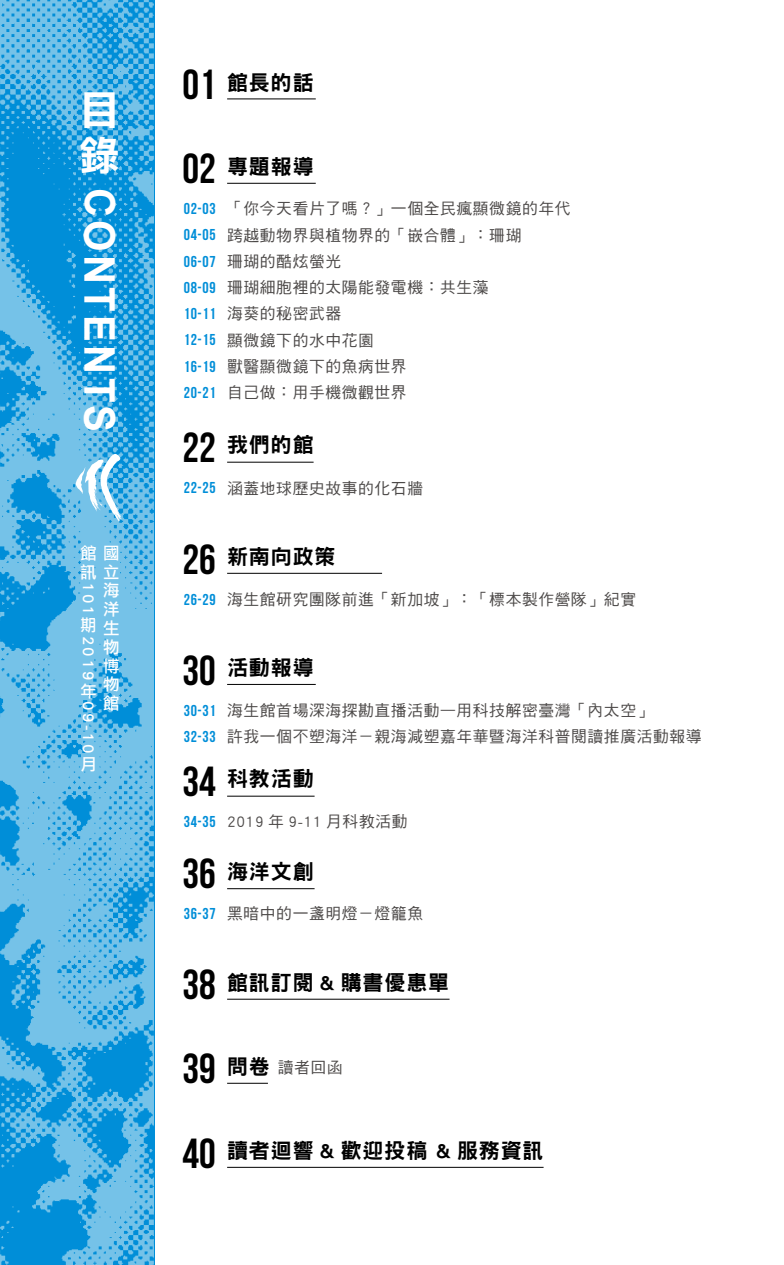
<style>
.page{position:relative;width:784px;height:1265px;background:#fff}
.page>*{position:absolute;margin:0;border:0;box-sizing:border-box;transform-origin:0 0}
.t1{font:700 42.35px "Arial";letter-spacing:.08em;color:#fff;scale:.95 1}
.t2{font:42px "Bebas Neue";color:#000}
.t3{font:40.25px/46px "DF Li Hei Std W7";color:#fff}
.t4{font:21px "DF Hei Std W9";letter-spacing:.04em;color:#000}
.t5{font:16.62px/18.7px "DF Li Hei Std W5";color:#fff;text-align:right}
.t6{font:16.28px "DF Li Hei Std W5";letter-spacing:.13em;color:#fff}
.t7{font:15.75px/26.2px "DF Hei Std W5";letter-spacing:.04em;color:#4c4948}
.t8{font:15.75px/26.2px "Bebas Neue";letter-spacing:.04em;color:#008ed8;text-align:justify}
.s1{font-family:"Bebas Neue";font-size:42px}
.s2{font-family:"Bebas Neue";color:#008ed8}
.s3{font-family:"Bebas Neue";font-size:42px;color:#000}
.s4{font-family:"DF Hei Std W9";font-size:21px;color:#000}
</style>
<div class="page">
<img style="left:0;top:0;width:154px;height:1265px">
<svg style="left:76px;top:454px;width:47px;height:69px"></svg>
<hr style="left:227px;top:183px;width:89px;height:1px;background:#000">
<hr style="left:227px;top:98px;width:89px;height:1px;background:#000">
<hr style="left:227px;top:684px;width:89px;height:1px;background:#000">
<hr style="left:227px;top:1167px;width:316px;height:1px;background:#000">
<hr style="left:227px;top:462px;width:87px;height:1px;background:#000">
<hr style="left:227px;top:573px;width:155px;height:1px;background:#000">
<hr style="left:227px;top:1083px;width:41px;height:1px;background:#000">
<hr style="left:227px;top:999px;width:222px;height:1px;background:#000">
<hr style="left:227px;top:796px;width:88px;height:1px;background:#000">
<hr style="left:227px;top:888px;width:88px;height:1px;background:#000">
<h3 class="t3" style="left:79px;top:86px;width:41px">目錄</h3>
<h1 class="t1" style="left:127px;top:188px;width:259px;rotate:90deg">CONTENTS</h1>
<p class="t5" style="left:80px;top:543px;width:40px">館國訊立海<br>洋<br>生<br>物<br>博<br>物<br>館</p>
<p class="t6" style="left:97px;top:582px;width:34px;rotate:90deg">101</p>
<p class="t5" style="left:80px;top:616px;width:16px">期</p>
<p class="t6" style="left:97px;top:636px;width:46px;rotate:90deg">2019</p>
<p class="t5" style="left:80px;top:681px;width:17px">年</p>
<p class="t6" style="left:97px;top:701px;width:54px;rotate:90deg">09-10</p>
<p class="t5" style="left:80px;top:754px;width:16px">月</p>
<h3 class="t4" style="left:183px;top:71px;width:133px"><span class="s1">01</span> 館長的話</h3>
<h2 class="t2" style="left:183px;top:146px;width:35px">02</h2>
<p class="t8" style="left:184px;top:195px;width:33px">02-03<br>04-05<br>06-07<br>08-09<br>10-11<br>12-15<br>16-19<br>20-21</p>
<h3 class="t4" style="left:227px;top:155px;width:88px">專題報導</h3>
<p class="t7" style="left:227px;top:195px;width:345px">「你今天看片了嗎？」一個全民瘋顯微鏡的年代跨越動物界與植物界的「嵌合體」：珊瑚<br>珊瑚的酷炫螢光<br>珊瑚細胞裡的太陽能發電機：共生藻<br>海葵的秘密武器<br>顯微鏡下的水中花園<br>獸醫顯微鏡下的魚病世界<br>自己做：用手機微觀世界</p>
<h2 class="t2" style="left:183px;top:425px;width:35px">22</h2>
<p class="t7" style="left:184px;top:475px;width:241px"><span class="s2">22-25</span> 涵蓋地球歷史故事的化石牆</p>
<h3 class="t4" style="left:227px;top:433px;width:88px">我們的館</h3>
<h2 class="t2" style="left:183px;top:536px;width:35px">26</h2>
<p class="t7" style="left:184px;top:586px;width:454px"><span class="s2">26-29</span> 海生館研究團隊前進「新加坡」：「標本製作營隊」紀實</p>
<h3 class="t4" style="left:227px;top:545px;width:110px">新南向政策</h3>
<h2 class="t2" style="left:183px;top:647px;width:35px">30</h2>
<h3 class="t4" style="left:227px;top:656px;width:88px">活動報導</h3>
<p class="t8" style="left:184px;top:697px;width:33px">30-31<br>32-33</p>
<p class="t7" style="left:227px;top:697px;width:476px">海生館首場深海探勘直播活動—用科技解密臺灣「內太空」<br>許我一個不塑海洋－親海減塑嘉年華暨海洋科普閱讀推廣活動報導</p>
<h2 class="t2" style="left:183px;top:758px;width:35px">34</h2>
<h3 class="t4" style="left:227px;top:767px;width:88px">科教活動</h3>
<p class="t8" style="left:184px;top:808px;width:33px">34-35</p>
<p class="t7" style="left:227px;top:808px;width:182px">2019 年 9-11 月科教活動</p>
<h2 class="t2" style="left:183px;top:851px;width:35px">36</h2>
<h3 class="t4" style="left:227px;top:860px;width:88px">海洋文創</h3>
<p class="t8" style="left:184px;top:901px;width:33px">36-37</p>
<p class="t7" style="left:227px;top:900px;width:197px">黑暗中的一盞明燈－燈籠魚</p>
<h3 class="t4" style="left:183px;top:971px;width:268px"><span class="s1">38</span> 館訊訂閱 &amp; 購書優惠單</h3>
<p class="t7" style="left:183px;top:1054px;width:162px"><span class="s3">39</span> <span class="s4">問卷</span>讀者回函</p>
<h3 class="t4" style="left:183px;top:1139px;width:362px"><span class="s1">40</span> 讀者迴響 &amp; 歡迎投稿 &amp; 服務資訊</h3>
</div>
